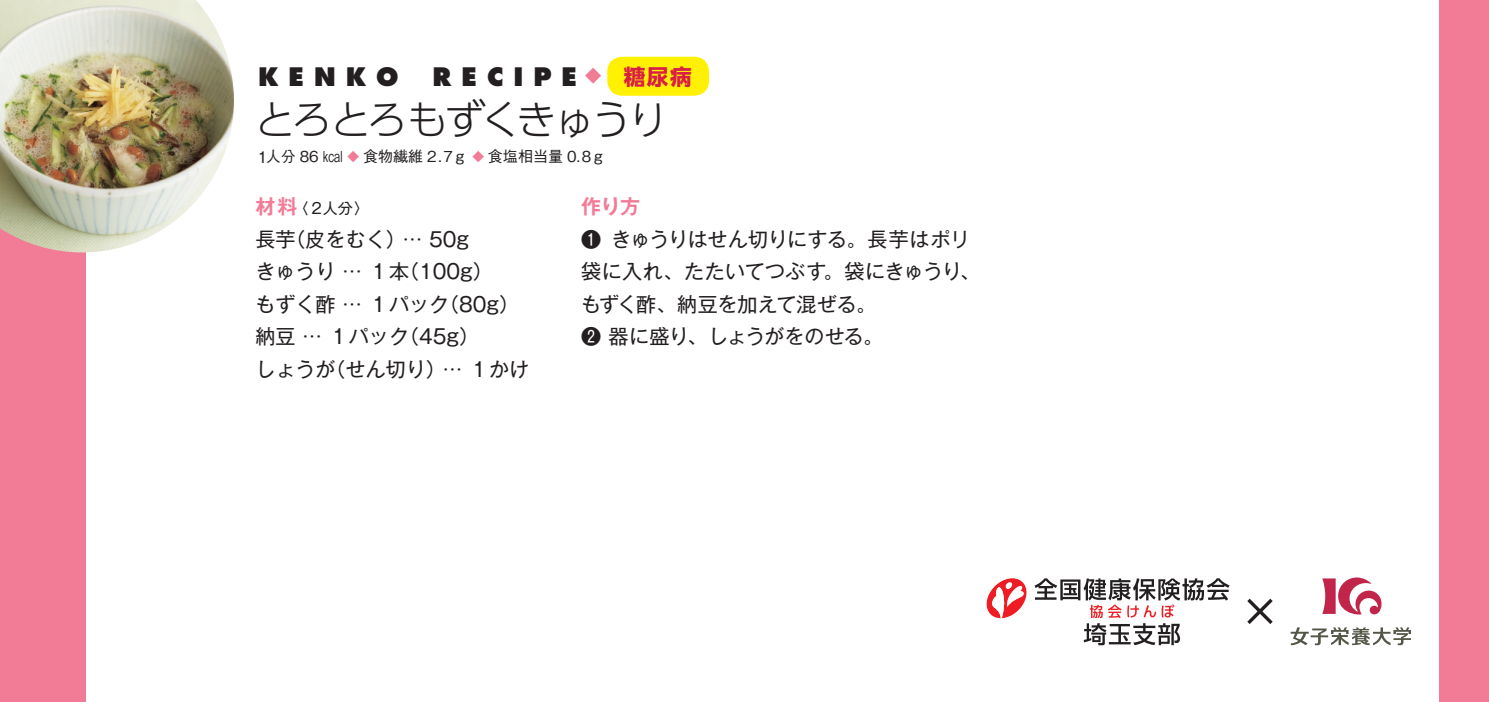
<style>
.page{position:relative;width:1489px;height:702px;background:#fff}
.page>*{position:absolute;margin:0;border:0;box-sizing:border-box;transform-origin:0 0}
.t1{font:300 40.5px "UD Shin Go Pro";letter-spacing:-.1em;color:#231f20}
.t2{font:800 24.75px "Futura";letter-spacing:.405em;color:#231f20}
.t3{font:700 21.5px "UD Shin Go Pro";color:#d91e47}
.t4{font:20px/32.5px "Gothic MB101 Pro";color:#231f20}
.t5{font:700 20px "Gothic MB101 Pro De";color:#f27b96}
.t6{font:500 15px "Gothic BBB Pro";color:#231f20}
.t7{font:15px "Gothic MB101 Pro";color:#231f20}
.s1{font-size:16px}
.s2{font-size:11.75px;color:#f27b96}
.s3{font-family:"Gothic MB101 Pro De";font-weight:700;font-size:20px;color:#f27b96}
</style>
<div class="page">
<div style="left:1439px;top:0;width:49px;height:702px;background:#f27b96"></div>
<div style="left:0;top:0;width:85px;height:702px;background:#f27b96"></div>
<img style="left:0;top:0;width:234px;height:271px">
<div style="left:607px;top:57px;width:102px;height:39px;background:#fff101;border-radius:15px"></div>
<svg style="left:585px;top:68px;width:16px;height:16px"></svg>
<svg style="left:1322px;top:577px;width:59px;height:38px"></svg>
<svg style="left:1290px;top:627px;width:120px;height:18px"></svg>
<svg style="left:986px;top:578px;width:41px;height:40px"></svg>
<svg style="left:1005px;top:582px;width:7px;height:7px"></svg>
<svg style="left:1034px;top:578px;width:195px;height:67px"></svg>
<svg style="left:1247px;top:598px;width:25px;height:26px"></svg>
<p class="t2" style="left:258px;top:61px;width:142px">KENKO</p>
<p class="t2" style="left:432px;top:61px;width:146px">RECIPE</p>
<p class="t3" style="left:623px;top:59px;width:69px">糖尿病</p>
<h1 class="t1" style="left:255px;top:87px;width:415px">とろとろもずくきゅうり</h1>
<p class="t6" style="left:258px;top:144px;width:346px"><span class="s1">1</span>人分 86 kcal <span class="s2">◆</span> 食物繊維 2.7 g <span class="s2">◆</span> 食塩相当量 0.8 g</p>
<p class="t7" style="left:255px;top:196px;width:115px"><span class="s3">材料</span>〈 2人分〉</p>
<p class="t4" style="left:255px;top:220px;width:275px">長芋（皮をむく）… 50g<br>きゅうり … １本（100g）<br>もずく酢 … １パック（80g）納豆 … １パック（45g）<br>しょうが（せん切り）… １かけ</p>
<p class="t5" style="left:581px;top:190px;width:60px">作り方</p>
<p class="t4" style="left:581px;top:220px;width:401px">❶ きゅうりはせん切りにする。長芋はポリ袋に入れ、たたいてつぶす。袋にきゅうり、もずく酢、納豆を加えて混ぜる。<br>❷ 器に盛り、しょうがをのせる。</p>
</div>
